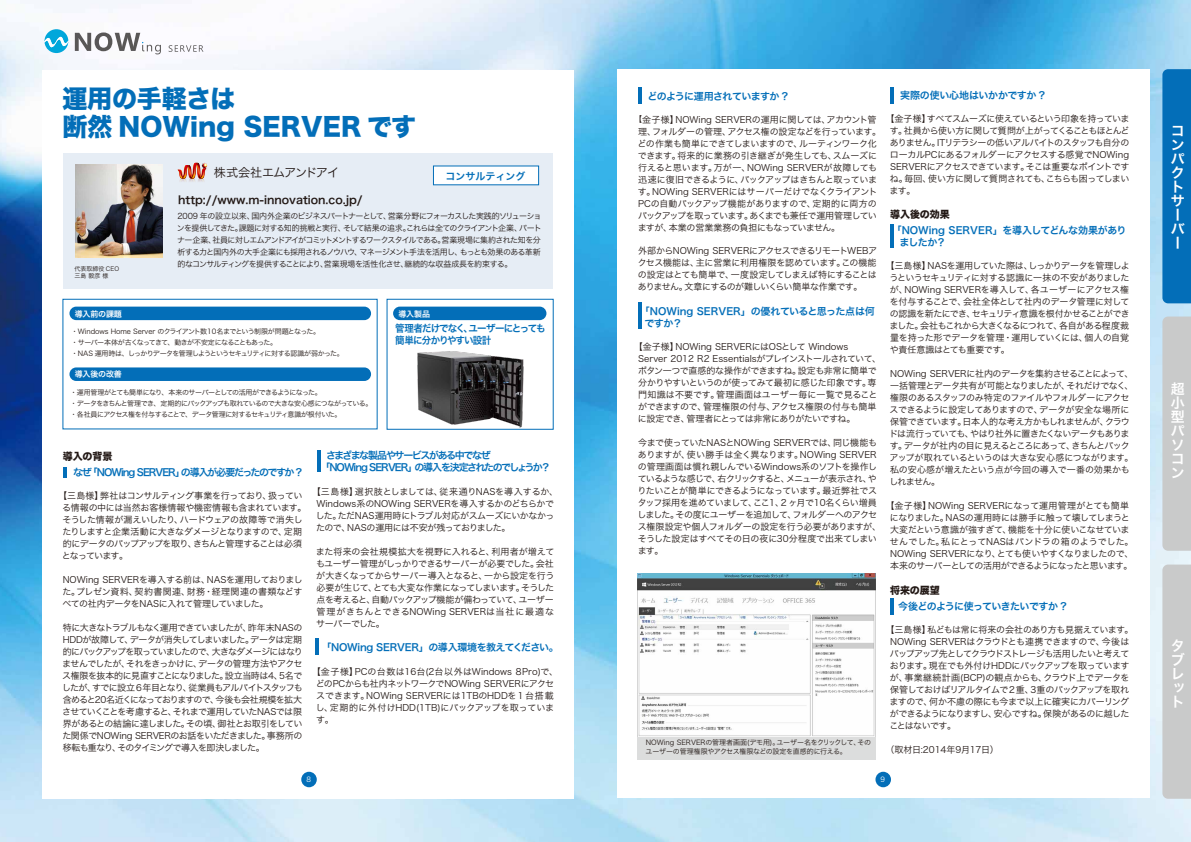
<style>
.page{position:relative;width:1191px;height:842px;background:#fff}
.page>*{position:absolute;margin:0;border:0;box-sizing:border-box;transform-origin:0 0}
.t1{font:25px/28px "Hira Kaku Std W8";color:#036eb8}
.t2{font:14px/14px "Hira Kaku Pro W6";color:#fff}
.t3{font:12.1px "Hira Kaku Pro W3";letter-spacing:-.075em;color:#221815}
.t4{font:11px "Hira Kaku Pro W6";color:#221815}
.t5{font:10px/12px "Hira Kaku Pro W6";letter-spacing:-.135em;color:#036eb8}
.t6{font:10px/16px "Hira Kaku Pro W6";letter-spacing:-.07em;color:#036eb8}
.t7{font:10px "Hira Kaku Pro W6";letter-spacing:-.025em;color:#036eb8}
.t8{font:10px/16px "Hira Kaku Pro W6";color:#036eb8}
.t9{font:10px/16px "Hira Kaku Pro W6";letter-spacing:-.1em;color:#036eb8}
.t10{font:10px/12px "Hira Kaku Pro W6";letter-spacing:-.015em;color:#036eb8}
.t11{font:10px/12px "Hira Kaku Pro W6";letter-spacing:-.07em;color:#036eb8;scale:.95 1}
.t12{font:9px/12px "Hira Kaku Pro W3";letter-spacing:-.035em;color:#221815}
.t13{font:9px/12px "Hira Kaku Pro W3";color:#221815}
.t14{font:8px/12px "Hira Kaku Pro W3";letter-spacing:-.065em;color:#221815;text-align:justify}
.t15{font:8px "Hira Kaku Pro W6";letter-spacing:-.01em;color:#fff}
.t16{font:7px/11px "Hira Kaku Pro W3";letter-spacing:-.085em;color:#221815}
.t17{font:7px/9px "Hira Kaku Pro W3";letter-spacing:-.03em;color:#221815}
.t18{font:7px "Hira Kaku Pro W3";color:#fff}
.t19{font:6px/7px "Hira Kaku Pro W3";color:#221815}
.s1{font-family:"Hira Kaku Std W8";color:#221815}
.s2{font-size:8px}
</style>
<div class="page">
<img style="left:0;top:0;width:1191px;height:842px">
<svg style="left:44px;top:29px;width:24px;height:24px"></svg>
<svg style="left:75px;top:32px;width:86px;height:22px"></svg>
<svg style="left:169px;top:45px;width:34px;height:7px"></svg>
<div style="left:42px;top:70px;width:532px;height:729px;background:#fff"></div>
<div style="left:617px;top:69px;width:532px;height:729px;background:#fff"></div>
<div style="left:1162px;top:565px;width:29px;height:234px;background:#c9caca"></div>
<div style="left:1162px;top:317px;width:29px;height:234px;background:#c9caca"></div>
<div style="left:1162px;top:69px;width:29px;height:234px;background:#036eb8"></div>
<div style="left:301px;top:772px;width:16px;height:15px;background:#036eb8;border-radius:50%"></div>
<div style="left:63px;top:153px;width:490px;height:136px;background:#e6edf5"></div>
<img style="left:75px;top:165px;width:88px;height:93px">
<div style="left:433px;top:165px;width:106px;height:20px;background:#fff"></div>
<div style="left:62px;top:299px;width:316px;height:130px;border:1px solid #036eb8"></div>
<div style="left:386px;top:299px;width:168px;height:131px;border:1px solid #036eb8"></div>
<div style="left:69px;top:307px;width:302px;height:13px;background:#036eb8;border-radius:7px"></div>
<div style="left:69px;top:367px;width:302px;height:14px;background:#036eb8;border-radius:7px"></div>
<div style="left:393px;top:307px;width:153px;height:13px;background:#036eb8;border-radius:7px"></div>
<img style="left:417px;top:351px;width:107px;height:77px">
<svg style="left:177px;top:163px;width:30px;height:19px"></svg>
<div style="left:875px;top:772px;width:16px;height:15px;background:#036eb8;border-radius:50%"></div>
<hr style="left:63px;top:467px;width:4px;height:11px;background:#036eb8">
<svg style="left:317px;top:450px;width:3px;height:22px"></svg>
<hr style="left:315px;top:639px;width:4px;height:16px;background:#036eb8">
<hr style="left:890px;top:87px;width:4px;height:16px;background:#036eb8">
<hr style="left:638px;top:87px;width:4px;height:16px;background:#036eb8">
<hr style="left:890px;top:225px;width:4px;height:23px;background:#036eb8">
<hr style="left:890px;top:599px;width:4px;height:16px;background:#036eb8">
<hr style="left:638px;top:303px;width:3px;height:26px;background:#036eb8">
<img style="left:638px;top:573px;width:238px;height:164px">
<div style="left:638px;top:737px;width:238px;height:22px;background:#dcdddd"></div>
<p class="t1" style="left:62px;top:85px;width:355px">運用の手軽さは<br>断然 NOWing SERVER です</p>
<p class="t3" style="left:214px;top:161px;width:127px">株式会社エムアンドアイ</p>
<p class="t4" style="left:178px;top:190px;width:186px">http://www.m-innovation.co.jp/</p>
<p class="t8" style="left:445px;top:168px;width:81px">コンサルティング</p>
<p class="t19" style="left:74px;top:265px;width:46px">代表取締役 CEO三島 毅彦 様</p>
<p class="t14" style="left:177px;top:210px;width:366px">2009 年の設立以来、国内外企業のビジネスパートナーとして、営業分野にフォーカスした実践的ソリューションを提供してきた。課題に対する知的挑戦と実行、そして結果の追求。これらは全てのクライアント企業、パートナー企業、社員に対しエムアンドアイがコミットメントするワークスタイルである。営業現場に集約された知を分析する力と国内外の大手企業にも採用されるノウハウ、マネージメント手法を活用し、もっとも効果のある革新的なコンサルティングを提供することにより、営業現場を活性化させ、継続的な収益成長を約束する。</p>
<p class="t15" style="left:75px;top:306px;width:49px">導入前の課題</p>
<p class="t15" style="left:398px;top:306px;width:33px">導入製品</p>
<p class="t16" style="left:71px;top:326px;width:274px">・Windows Home Server のクライアント数10名までという制限が問題となった。<br>・サーバー本体が古くなってきて、動きが不安定になることもあった。<br>・NAS 運用時は、しっかりデータを管理しようというセキュリティに対する認識が弱かった。</p>
<p class="t16" style="left:70px;top:386px;width:304px">・運用管理がとても簡単になり、本来のサーバーとしての活用ができるようになった。<br>・データをきちんと管理でき、定期的にバックアップも取れているので大きな安心感につながっている。・各社員にアクセス権を付与することで、データ管理に対するセキュリティ意識が根付いた。</p>
<p class="t15" style="left:75px;top:366px;width:49px">導入後の改善</p>
<p class="t11" style="left:395px;top:321px;width:160px">管理者だけでなく、ユーザーにとっても簡単に分かりやすい設計</p>
<p class="t9" style="left:73px;top:448px;width:230px;text-indent:-11px"><span class="s1">導入の背景<br></span>なぜ「NOWing SERVER」の導入が必要だったのですか ?</p>
<p class="t12" style="left:62px;top:489px;width:246px;text-indent:-4px">【三島様】弊社はコンサルティング事業を行っており、扱っている情報の中には当然お客様情報や機密情報も含まれています。そうした情報が漏えいしたり、ハードウェアの故障等で消失したりしますと企業活動に大きなダメージとなりますので、定期的にデータのバップアップを取り、きちんと管理することは必須となっています。</p>
<p class="t12" style="left:62px;top:573px;width:242px;text-align:justify">NOWing SERVERを導入する前は、NASを運用しておりました。プレゼン資料、契約書関連、財務・経理関連の書類などすべての社内データをNASに入れて管理していました。</p>
<p class="t12" style="left:62px;top:621px;width:242px;text-align:justify">特に大きなトラブルもなく運用できていましたが、昨年末NASのHDDが故障して、データが消失してしまいました。データは定期的にバックアップを取っていましたので、大きなダメージにはなりませんでしたが、それをきっかけに、データの管理方法やアクセス権限を抜本的に見直すことになりました。設立当時は4、5名でしたが、すでに設立６年目となり、従業員もアルバイトスタッフも含めると20名近くになっておりますので、今後も会社規模を拡大させていくことを考慮すると、それまで運用していたNASでは限界があるとの結論に達しました。その頃、御社とお取引をしていた関係でNOWing SERVERのお話をいただきました。事務所の移転も重なり、そのタイミングで導入を即決しました。</p>
<p class="t5" style="left:316px;top:449px;width:239px;text-indent:10px">さまざまな製品やサービスがある中でなぜ　　　　　　　　「NOWing SERVER」の導入を決定されたのでしょうか？</p>
<p class="t12" style="left:316px;top:484px;width:244px;text-indent:-4px">【三島様】選択肢としましては、従来通りNASを導入するか、Windows系のNOWing SERVERを導入するかのどちらかでした。ただNAS運用時にトラブル対応がスムーズにいかなかったので、NASの運用には不安が残っておりました。</p>
<p class="t12" style="left:316px;top:544px;width:240px;text-align:justify">また将来の会社規模拡大を視野に入れると、利用者が増えてもユーザー管理がしっかりできるサーバーが必要でした。会社が大きくなってからサーバー導入となると、一から設定を行う必要が生じて、とても大変な作業になってしまいます。そうした点を考えると、自動バックアップ機能が備わっていて、ユーザー管理がきちんとできるNOWing SERVERは当社に最適なサーバーでした。</p>
<p class="t7" style="left:321px;top:639px;width:239px">「NOWing SERVER」の導入環境を教えてください。</p>
<p class="t13" style="left:316px;top:664px;width:244px;text-indent:-4px">【金子様】PCの台数は16台(2台以外はWindows ８Pro)で、どのPCからも社内ネットワークでNOWing SERVERにアクセスできます。NOWing SERVERには1TBのHDDを１台搭載し、定期的に外付けHDD(1TB)にバックアップを取っています。</p>
<p class="t6" style="left:638px;top:87px;width:151px">　どのように運用されていますか ?</p>
<p class="t12" style="left:637px;top:113px;width:245px;text-indent:-3px"><span class="s2">【</span>金子様】NOWing SERVERの運用に関しては、アカウント管理、フォルダーの管理、アクセス権の設定などを行っています。どの作業も簡単にできてしまいますので、ルーティンワーク化できます。将来的に業務の引き継ぎが発生しても、スムーズに行えると思います。万が一、NOWing SERVERが故障しても迅速に復旧できるように、バックアップはきちんと取っています。NOWing SERVERにはサーバーだけでなくクライアントPCの自動バックアップ機能がありますので、定期的に両方のバックアップを取っています。あくまでも兼任で運用管理していますが、本業の営業業務の負担にもなっていません。</p>
<p class="t12" style="left:638px;top:244px;width:241px;text-align:justify">外部からNOWing SERVERにアクセスできるリモートWEBアクセス機能は、主に営業に利用権限を認めています。この機能の設定はとても簡単で、一度設定してしまえば特にすることはありません。文章にするのが難しいくらい簡単な作業です。</p>
<p class="t10" style="left:644px;top:304px;width:232px;text-indent:-5px">「NOWing SERVER」の優れていると思った点は何ですか？</p>
<p class="t12" style="left:638px;top:340px;width:245px;text-indent:-4px">【金子様】NOWing SERVERにはOSとして Windows<br>Server 2012 R2 Essentialsがプレインストールされていて、ボタン一つで直感的な操作ができますね。設定も非常に簡単で分かりやすいというのが使ってみて最初に感じた印象です。専門知識は不要です。管理画面はユーザー毎に一覧で見ることができますので、管理権限の付与、アクセス権限の付与も簡単に設定でき、管理者にとっては非常にありがたいですね。</p>
<p class="t12" style="left:637px;top:436px;width:245px">今まで使っていたNASとNOWing SERVERでは、同じ機能もありますが、使い勝手は全く異なります。NOWing SERVERの管理画面は慣れ親しんでいるWindows系のソフトを操作しているような感じで、右クリックすると、メニューが表示され、やりたいことが簡単にできるようになっています。最近弊社でスタッフ採用を進めていまして、ここ1、2 ヶ月で10名くらい増員しました。その度にユーザーを追加して、フォルダーへのアクセス権限設定や個人フォルダーの設定を行う必要がありますが、そうした設定はすべてその日の夜に30分程度で出来てしまいます。</p>
<p class="t17" style="left:645px;top:738px;width:227px">NOWing SERVERの管理者画面(デモ用)。ユーザー名をクリックして、そのユーザーの管理権限やアクセス権限などの設定を直感的に行える。</p>
<p class="t7" style="left:900px;top:86px;width:146px">実際の使い心地はいかかですか ?</p>
<p class="t12" style="left:889px;top:112px;width:241px;text-align:justify;text-indent:-4px">【金子様】すべてスムーズに使えているという印象を持っています。社員から使い方に関して質問が上がってくることもほとんどありません。ITリテラシーの低いアルバイトのスタッフも自分のローカルPCにあるフォルダーにアクセスする感覚でNOWing SERVERにアクセスできています。そこは重要なポイントですね。毎回、使い方に関して質問されても、こちらも困ってしまいます。</p>
<p class="t8" style="left:890px;top:206px;width:238px"><span class="s1">導入後の効果<br></span>「NOWing SERVER」を導入してどんな効果があり</p>
<p class="t6" style="left:899px;top:234px;width:48px">ましたか？</p>
<p class="t12" style="left:889px;top:259px;width:242px;text-align:justify;text-indent:-4px">【三島様】NASを運用していた際は、しっかりデータを管理しようというセキュリティに対する認識に一抹の不安がありましたが、NOWing SERVERを導入して、各ユーザーにアクセス権を付与することで、会社全体として社内のデータ管理に対しての認識を新たにでき、セキュリティ意識を根付かせることができました。会社もこれから大きくなるにつれて、各自がある程度裁量を持った形でデータを管理・運用していくには、個人の自覚や責任意識はとても重要です。</p>
<p class="t12" style="left:889px;top:367px;width:246px">NOWing SERVERに社内のデータを集約させることによって、一括管理とデータ共有が可能となりましたが、それだけでなく、権限のあるスタッフのみ特定のファイルやフォルダーにアクセスできるように設定してありますので、データが安全な場所に保管できています。日本人的な考え方かもしれませんが、クラウドは流行っていても、やはり社外に置きたくないデータもあります。データが社内の目に見えるところにあって、きちんとバックアップが取れているというのは大きな安心感につながります。私の安心感が増えたという点が今回の導入で一番の効果かもしれません。</p>
<p class="t12" style="left:885px;top:499px;width:249px;text-align:center">【金子様】NOWing SERVERになって運用管理がとても簡単になりました。NASの運用時には勝手に触って壊してしまうと大変だという意識が強すぎて、機能を十分に使いこなせていませんでした。私にとってNASはパンドラの箱のようでした。NOWing SERVERになり、とても使いやすくなりましたので、本来のサーバーとしての活用ができるようになったと思います。</p>
<p class="t6" style="left:898px;top:582px;width:170px;text-indent:-8px"><span class="s1">将来の展望<br></span>今後どのように使っていきたいですか ?</p>
<p class="t12" style="left:889px;top:623px;width:246px;text-indent:-4px">【三島様】私どもは常に将来の会社のあり方も見据えています。<br>NOWing SERVERはクラウドとも連携できますので、今後はバップアップ先としてクラウドストレージも活用したいと考えております。現在でも外付けHDDにバックアップを取っていますが、事業継続計画(BCP)の観点からも、クラウド上でデータを保管しておけばリアルタイムで２重、3重のバックアップを取れますので、何か不慮の際にも今まで以上に確実にカバーリングができるようになりますし、安心ですね。保険があるのに越したことはないです。</p>
<p class="t13" style="left:885px;top:743px;width:115px">（取材日:2014年9月17日）</p>
<p class="t18" style="left:306px;top:773px;width:6px">8</p>
<p class="t18" style="left:880px;top:773px;width:6px">9</p>
<p class="t2" style="left:1170px;top:123px;width:15px">コンパクトサーバー</p>
<p class="t2" style="left:1170px;top:381px;width:15px">超小型パソコン</p>
<p class="t2" style="left:1170px;top:638px;width:15px;text-align:justify">タブレット</p>
</div>
